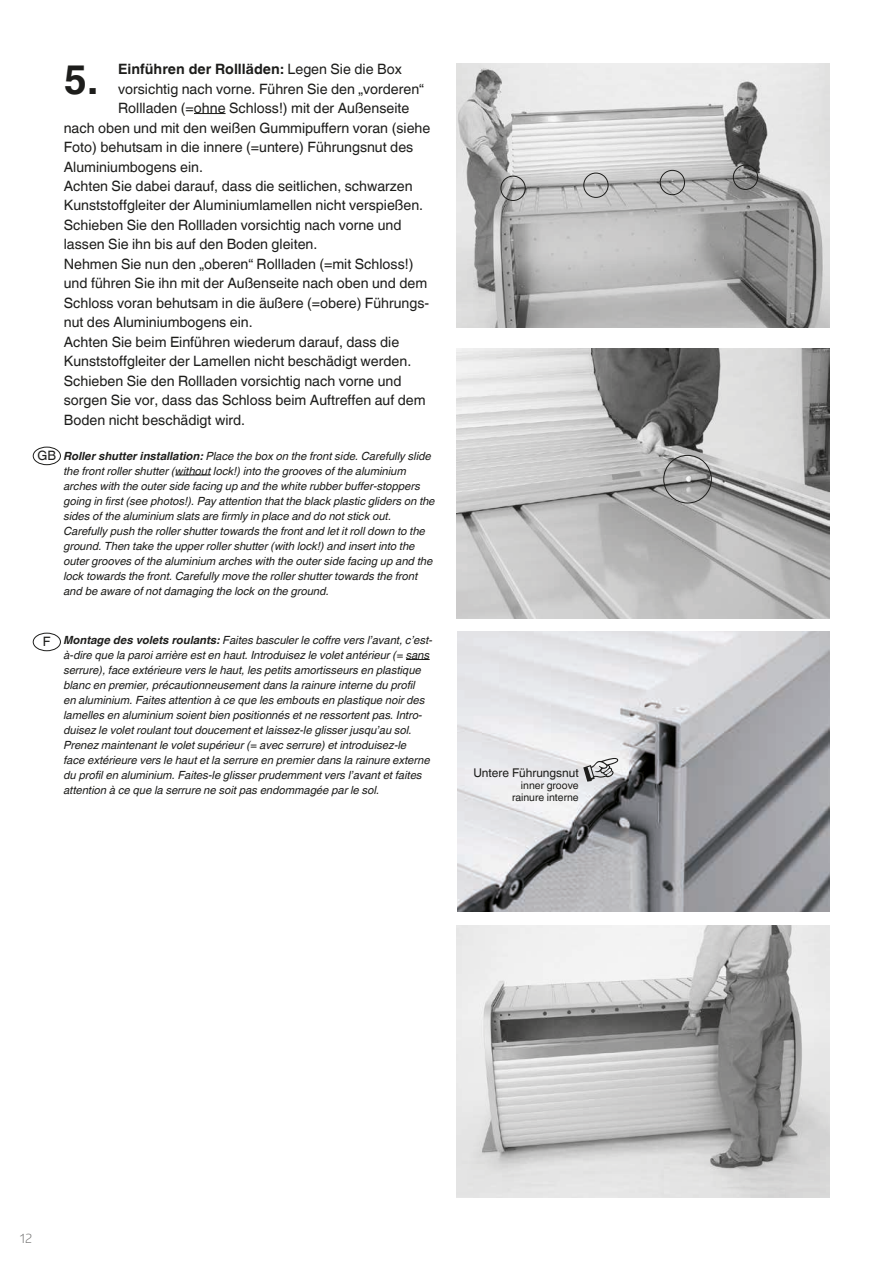
<style>
.page{position:relative;width:893px;height:1263px;background:#fff}
.page>*{position:absolute;margin:0;border:0;box-sizing:border-box;transform-origin:0 0}
.t1{font:700 40.5px "Helvetica World";color:#1d1d1b}
.t2{font:14.25px "Helvetica World";color:#1d1d1b}
.t3{font:700 14.25px "Helvetica World";color:#1d1d1b}
.t4{font:13.5px "Glober";color:#70706f}
.t5{font:12.9px "Helvetica World";color:#1d1d1b}
.t6{font:12px "Helvetica World";color:#1d1d1b}
.t7{font:italic 11.25px/15px "Helvetica World";color:#1d1d1b}
.t8{font:10.5px/12px "Helvetica World";color:#1d1d1b;text-align:right}
.s1{font-weight:400}
.s2{font-weight:700}
</style>
<div class="page">
<img style="left:458px;top:631px;width:371px;height:280px">
<img style="left:457px;top:64px;width:372px;height:264px">
<img style="left:457px;top:349px;width:372px;height:269px">
<img style="left:457px;top:926px;width:372px;height:271px">
<hr style="left:194px;top:113px;width:32px;height:1px;background:#1d1d1b">
<hr style="left:175px;top:475px;width:36px;height:1px;background:#1d1d1b">
<svg style="left:406px;top:659px;width:24px;height:1px"></svg>
<div style="left:501px;top:176px;width:25px;height:25px;border:1px solid #1d1d1b;border-radius:50%"></div>
<div style="left:583px;top:173px;width:25px;height:25px;border:1px solid #1d1d1b;border-radius:50%"></div>
<div style="left:660px;top:170px;width:25px;height:25px;border:1px solid #1d1d1b;border-radius:50%"></div>
<div style="left:663px;top:455px;width:49px;height:48px;border:1px solid #1d1d1b;border-radius:50%"></div>
<div style="left:733px;top:165px;width:25px;height:25px;border:1px solid #1d1d1b;border-radius:50%"></div>
<div style="left:33px;top:447px;width:28px;height:18px;border:1px solid #1d1d1b;border-radius:50%"></div>
<div style="left:33px;top:633px;width:28px;height:18px;border:1px solid #1d1d1b;border-radius:50%"></div>
<svg style="left:583px;top:758px;width:35px;height:24px"></svg>
<p class="t3" style="left:118px;top:61px;width:285px">Einführen der Rollläden: <span class="s1">Legen Sie die Box</span></p>
<p class="t2" style="left:118px;top:80px;width:307px">vorsichtig nach vorne. Führen Sie den „vorderen“</p>
<p class="t2" style="left:118px;top:100px;width:293px">Rollladen (=ohne Schloss!) mit der Außenseite</p>
<p class="t2" style="left:64px;top:119px;width:368px">nach oben und mit den weißen Gummipuffern voran (siehe</p>
<p class="t2" style="left:64px;top:139px;width:351px">Foto) behutsam in die innere (=untere) Führungsnut des</p>
<p class="t2" style="left:64px;top:158px;width:141px">Aluminiumbogens ein.</p>
<p class="t2" style="left:64px;top:178px;width:350px">Achten Sie dabei darauf, dass die seitlichen, schwarzen</p>
<p class="t2" style="left:64px;top:197px;width:361px">Kunststoffgleiter der Aluminiumlamellen nicht verspießen.</p>
<p class="t2" style="left:64px;top:217px;width:339px">Schieben Sie den Rollladen vorsichtig nach vorne und</p>
<p class="t2" style="left:64px;top:236px;width:255px">lassen Sie ihn bis auf den Boden gleiten.</p>
<p class="t2" style="left:64px;top:256px;width:351px">Nehmen Sie nun den „oberen“ Rollladen (=mit Schloss!)</p>
<p class="t2" style="left:64px;top:275px;width:365px">und führen Sie ihn mit der Außenseite nach oben und dem</p>
<p class="t2" style="left:64px;top:295px;width:367px">Schloss voran behutsam in die äußere (=obere) Führungs-</p>
<p class="t2" style="left:64px;top:314px;width:190px">nut des Aluminiumbogens ein.</p>
<p class="t2" style="left:64px;top:334px;width:337px">Achten Sie beim Einführen wiederum darauf, dass die</p>
<p class="t2" style="left:64px;top:353px;width:349px">Kunststoffgleiter der Lamellen nicht beschädigt werden.</p>
<p class="t2" style="left:64px;top:373px;width:339px">Schieben Sie den Rollladen vorsichtig nach vorne und</p>
<p class="t2" style="left:64px;top:392px;width:363px">sorgen Sie vor, dass das Schloss beim Auftreffen auf dem</p>
<p class="t2" style="left:64px;top:412px;width:183px">Boden nicht beschädigt wird.</p>
<p class="t7" style="left:64px;top:448px;width:373px"><span class="s2">Roller shutter installation:</span> Place the box on the front side. Carefully slide the front roller shutter (without lock!) into the grooves of the aluminium arches with the outer side facing up and the white rubber buffer-stoppers going in first (see photos!). Pay attention that the black plastic gliders on the sides of the aluminium slats are firmly in place and do not stick out.<br>Carefully push the roller shutter towards the front and let it roll down to the ground. Then take the upper roller shutter (with lock!) and insert into the outer grooves of the aluminium arches with the outer side facing up and the lock towards the front. Carefully move the roller shutter towards the front and be aware of not damaging the lock on the ground.</p>
<p class="t7" style="left:64px;top:633px;width:370px"><span class="s2">Montage des volets roulants:</span> Faites basculer le coffre vers l’avant, c’est&shy;à-dire que la paroi arrière est en haut. Introduisez le volet antérieur (= sans serrure), face extérieure vers le haut, les petits amortisseurs en plastique blanc en premier, précautionneusement dans la rainure interne du profil<br>en aluminium. Faites attention à ce que les embouts en plastique noir des lamelles en aluminium soient bien positionnés et ne ressortent pas. Intro&shy;duisez le volet roulant tout doucement et laissez-le glisser jusqu’au sol.<br>Prenez maintenant le volet supérieur (= avec serrure) et introduisez-le<br>face extérieure vers le haut et la serrure en premier dans la rainure externe du profil en aluminium. Faites-le glisser prudemment vers l’avant et faites attention à ce que la serrure ne soit pas endommagée par le sol.</p>
<h1 class="t1" style="left:64px;top:56px;width:36px">5.</h1>
<p class="t5" style="left:38px;top:448px;width:20px">GB</p>
<p class="t5" style="left:43px;top:634px;width:9px">F</p>
<p class="t6" style="left:473px;top:765px;width:107px">Untere Führungsnut</p>
<p class="t8" style="left:512px;top:779px;width:68px">inner groove rainure interne</p>
<p class="t4" style="left:20px;top:1229px;width:14px">12</p>
</div>
